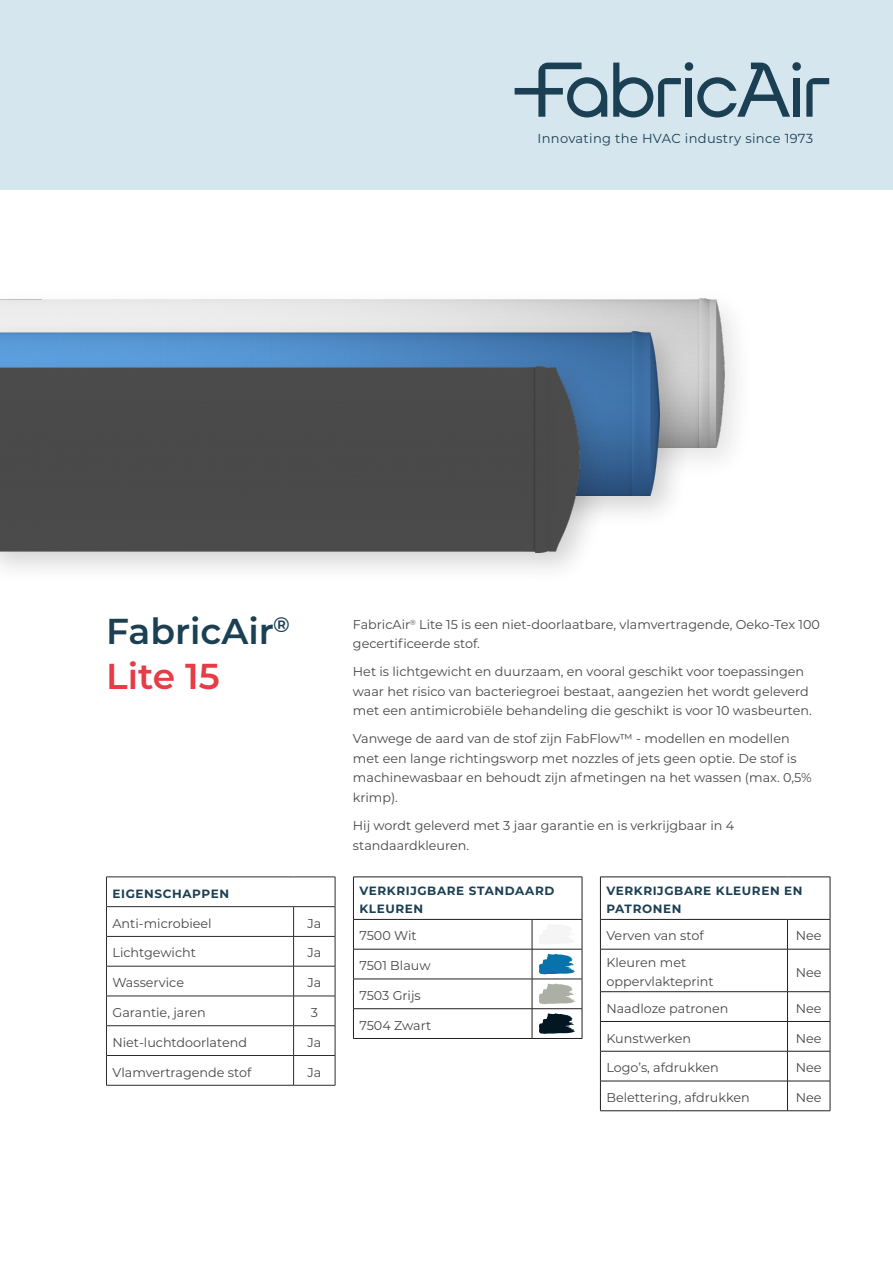
<style>
.page{position:relative;width:893px;height:1263px;background:#fff}
.page>*{position:absolute;margin:0;border:0;box-sizing:border-box;transform-origin:0 0}
.t1{font:600 36px/45px "Montserrat";color:#1c4053}
.t2{font:13.05px "Montserrat";letter-spacing:.025em;color:#1c4053}
.Body{font:12.75px/19.5px "Montserrat";color:#484645}
.TableHeading{font:700 12px/18px "Montserrat";letter-spacing:.05em;color:#1c4053}
.s1{color:#e73b46}
</style>
<div class="page">
<div style="left:0;top:287px;width:757px;height:194px;background:#231f20;opacity:.12"></div>
<img style="left:0;top:299px;width:724px;height:149px">
<div style="left:0;top:320px;width:692px;height:208px;background:#231f20;opacity:.2"></div>
<img style="left:0;top:332px;width:660px;height:163px">
<div style="left:0;top:355px;width:612px;height:230px;background:#231f20;opacity:.2"></div>
<div style="left:0;top:367px;width:579px;height:186px;background:#4a4a4a"></div>
<div style="left:0;top:0;width:893px;height:189px;background:#d5e6ee"></div>
<svg style="left:515px;top:63px;width:92px;height:54px"></svg>
<svg style="left:613px;top:62px;width:216px;height:55px"></svg>
<hr style="left:353px;top:877px;width:179px;height:1px;background:#231f20">
<hr style="left:353px;top:877px;width:1px;height:42px;background:#231f20">
<hr style="left:532px;top:877px;width:50px;height:1px;background:#231f20">
<hr style="left:582px;top:877px;width:1px;height:42px;background:#231f20">
<hr style="left:353px;top:919px;width:179px;height:1px;background:#231f20">
<hr style="left:353px;top:919px;width:1px;height:30px;background:#231f20">
<hr style="left:532px;top:919px;width:50px;height:1px;background:#231f20">
<hr style="left:532px;top:919px;width:1px;height:30px;background:#231f20">
<hr style="left:582px;top:919px;width:1px;height:30px;background:#231f20">
<hr style="left:353px;top:949px;width:179px;height:1px;background:#231f20">
<hr style="left:353px;top:949px;width:1px;height:30px;background:#231f20">
<hr style="left:532px;top:949px;width:50px;height:1px;background:#231f20">
<hr style="left:532px;top:949px;width:1px;height:30px;background:#231f20">
<hr style="left:582px;top:949px;width:1px;height:30px;background:#231f20">
<hr style="left:353px;top:979px;width:179px;height:1px;background:#231f20">
<hr style="left:532px;top:979px;width:50px;height:1px;background:#231f20">
<hr style="left:353px;top:1008px;width:179px;height:1px;background:#231f20">
<svg style="left:353px;top:979px;width:1px;height:59px"></svg>
<hr style="left:532px;top:1008px;width:50px;height:1px;background:#231f20">
<svg style="left:532px;top:979px;width:1px;height:59px"></svg>
<svg style="left:582px;top:979px;width:1px;height:59px"></svg>
<hr style="left:353px;top:1038px;width:179px;height:1px;background:#231f20">
<hr style="left:532px;top:1038px;width:50px;height:1px;background:#231f20">
<svg style="left:539px;top:953px;width:36px;height:21px"></svg>
<svg style="left:539px;top:983px;width:36px;height:21px"></svg>
<svg style="left:539px;top:1013px;width:36px;height:21px"></svg>
<hr style="left:600px;top:877px;width:187px;height:1px;background:#231f20">
<hr style="left:600px;top:877px;width:1px;height:42px;background:#231f20">
<hr style="left:787px;top:877px;width:43px;height:1px;background:#231f20">
<hr style="left:830px;top:877px;width:1px;height:42px;background:#231f20">
<hr style="left:600px;top:919px;width:187px;height:1px;background:#231f20">
<hr style="left:600px;top:919px;width:1px;height:30px;background:#231f20">
<hr style="left:787px;top:919px;width:43px;height:1px;background:#231f20">
<hr style="left:787px;top:919px;width:1px;height:30px;background:#231f20">
<hr style="left:830px;top:919px;width:1px;height:30px;background:#231f20">
<hr style="left:600px;top:949px;width:187px;height:1px;background:#231f20">
<hr style="left:600px;top:949px;width:1px;height:42px;background:#231f20">
<hr style="left:787px;top:949px;width:43px;height:1px;background:#231f20">
<hr style="left:787px;top:949px;width:1px;height:42px;background:#231f20">
<hr style="left:830px;top:949px;width:1px;height:42px;background:#231f20">
<hr style="left:600px;top:991px;width:187px;height:1px;background:#231f20">
<hr style="left:787px;top:991px;width:43px;height:1px;background:#231f20">
<hr style="left:600px;top:1021px;width:187px;height:1px;background:#231f20">
<svg style="left:600px;top:992px;width:1px;height:59px"></svg>
<hr style="left:787px;top:1021px;width:43px;height:1px;background:#231f20">
<svg style="left:787px;top:992px;width:1px;height:59px"></svg>
<svg style="left:830px;top:992px;width:1px;height:59px"></svg>
<hr style="left:600px;top:1051px;width:187px;height:1px;background:#231f20">
<hr style="left:600px;top:1051px;width:1px;height:30px;background:#231f20">
<hr style="left:787px;top:1051px;width:43px;height:1px;background:#231f20">
<hr style="left:787px;top:1051px;width:1px;height:30px;background:#231f20">
<hr style="left:830px;top:1051px;width:1px;height:30px;background:#231f20">
<hr style="left:600px;top:1081px;width:187px;height:1px;background:#231f20">
<svg style="left:600px;top:1081px;width:1px;height:29px"></svg>
<hr style="left:787px;top:1081px;width:43px;height:1px;background:#231f20">
<svg style="left:787px;top:1081px;width:1px;height:29px"></svg>
<svg style="left:830px;top:1081px;width:1px;height:29px"></svg>
<hr style="left:600px;top:1110px;width:187px;height:1px;background:#231f20">
<hr style="left:787px;top:1110px;width:43px;height:1px;background:#231f20">
<hr style="left:106px;top:877px;width:188px;height:1px;background:#2b2c2b">
<hr style="left:294px;top:877px;width:41px;height:1px;background:#2b2c2b">
<hr style="left:106px;top:906px;width:188px;height:1px;background:#2b2c2b">
<svg style="left:106px;top:877px;width:1px;height:59px"></svg>
<hr style="left:294px;top:906px;width:41px;height:1px;background:#2b2c2b">
<svg style="left:293px;top:907px;width:1px;height:29px"></svg>
<svg style="left:335px;top:877px;width:1px;height:59px"></svg>
<hr style="left:106px;top:936px;width:188px;height:1px;background:#2b2c2b">
<hr style="left:106px;top:936px;width:1px;height:30px;background:#2b2c2b">
<hr style="left:294px;top:936px;width:41px;height:1px;background:#2b2c2b">
<hr style="left:293px;top:936px;width:1px;height:30px;background:#2b2c2b">
<hr style="left:335px;top:936px;width:1px;height:30px;background:#2b2c2b">
<hr style="left:106px;top:966px;width:188px;height:1px;background:#2b2c2b">
<hr style="left:106px;top:966px;width:1px;height:30px;background:#2b2c2b">
<hr style="left:294px;top:966px;width:41px;height:1px;background:#2b2c2b">
<hr style="left:293px;top:966px;width:1px;height:30px;background:#2b2c2b">
<hr style="left:335px;top:966px;width:1px;height:30px;background:#2b2c2b">
<hr style="left:106px;top:996px;width:188px;height:1px;background:#2b2c2b">
<hr style="left:294px;top:996px;width:41px;height:1px;background:#2b2c2b">
<hr style="left:106px;top:1025px;width:188px;height:1px;background:#2b2c2b">
<hr style="left:294px;top:1025px;width:41px;height:1px;background:#2b2c2b">
<hr style="left:106px;top:1055px;width:188px;height:1px;background:#2b2c2b">
<svg style="left:106px;top:996px;width:1px;height:89px"></svg>
<hr style="left:294px;top:1055px;width:41px;height:1px;background:#2b2c2b">
<svg style="left:293px;top:996px;width:1px;height:89px"></svg>
<svg style="left:335px;top:996px;width:1px;height:89px"></svg>
<hr style="left:106px;top:1085px;width:188px;height:1px;background:#2b2c2b">
<hr style="left:294px;top:1085px;width:41px;height:1px;background:#2b2c2b">
<p class="t2" style="left:537px;top:129px;width:277px">Innovating the HVAC industry since 1973</p>
<h1 class="t1" style="left:106px;top:607px;width:185px">FabricAir<sup>®<br></sup><span class="s1">Lite 15</span></h1>
<p class="Body" style="left:353px;top:614px;width:469px">FabricAir<sup>®</sup> Lite 15 is een niet-doorlaatbare, vlamvertragende, Oeko-Tex 100 gecertificeerde stof.</p>
<p class="Body" style="left:353px;top:662px;width:460px">Het is lichtgewicht en duurzaam, en vooral geschikt voor toepassingen waar het risico van bacteriegroei bestaat, aangezien het wordt geleverd met een antimicrobiële behandeling die geschikt is voor 10 wasbeurten.</p>
<p class="Body" style="left:353px;top:729px;width:460px">Vanwege de aard van de stof zijn FabFlow™ - modellen en modellen met een lange richtingsworp met nozzles of jets geen optie. De stof is machinewasbaar en behoudt zijn afmetingen na het wassen (max. 0,5% krimp).</p>
<p class="Body" style="left:353px;top:815px;width:383px">Hij wordt geleverd met 3 jaar garantie en is verkrijgbaar in 4 standaardkleuren.</p>
<p class="TableHeading" style="left:359px;top:881px;width:196px">VERKRIJGBARE STANDAARD<br>KLEUREN</p>
<p class="Body" style="left:359px;top:926px;width:59px">7500 Wit</p>
<p class="Body" style="left:359px;top:955px;width:73px">7501 Blauw</p>
<p class="Body" style="left:359px;top:985px;width:63px">7503 Grijs</p>
<p class="Body" style="left:359px;top:1015px;width:73px">7504 Zwart</p>
<p class="TableHeading" style="left:606px;top:881px;width:198px">VERKRIJGBARE KLEUREN EN<br>PATRONEN</p>
<p class="Body" style="left:606px;top:926px;width:99px">Verven van stof</p>
<p class="Body" style="left:796px;top:926px;width:27px">Nee</p>
<p class="Body" style="left:606px;top:952px;width:109px">Kleuren met oppervlakteprint</p>
<p class="Body" style="left:796px;top:962px;width:27px">Nee</p>
<p class="Body" style="left:606px;top:998px;width:124px">Naadloze patronen</p>
<p class="Body" style="left:796px;top:998px;width:27px">Nee</p>
<p class="Body" style="left:606px;top:1028px;width:86px">Kunstwerken</p>
<p class="Body" style="left:796px;top:1028px;width:27px">Nee</p>
<p class="Body" style="left:606px;top:1057px;width:114px">Logo’s, afdrukken</p>
<p class="Body" style="left:796px;top:1057px;width:27px">Nee</p>
<p class="Body" style="left:606px;top:1087px;width:145px">Belettering, afdrukken</p>
<p class="Body" style="left:796px;top:1087px;width:27px">Nee</p>
<p class="TableHeading" style="left:112px;top:884px;width:118px">EIGENSCHAPPEN</p>
<p class="Body" style="left:112px;top:913px;width:101px">Anti-microbieel</p>
<p class="Body" style="left:307px;top:913px;width:15px">Ja</p>
<p class="Body" style="left:112px;top:943px;width:85px">Lichtgewicht</p>
<p class="Body" style="left:307px;top:943px;width:15px">Ja</p>
<p class="Body" style="left:112px;top:972px;width:73px">Wasservice</p>
<p class="Body" style="left:307px;top:972px;width:15px">Ja</p>
<p class="Body" style="left:112px;top:1002px;width:95px">Garantie, jaren</p>
<p class="Body" style="left:311px;top:1002px;width:9px">3</p>
<p class="Body" style="left:112px;top:1032px;width:136px">Niet-luchtdoorlatend</p>
<p class="Body" style="left:307px;top:1032px;width:15px">Ja</p>
<p class="Body" style="left:112px;top:1062px;width:140px">Vlamvertragende stof</p>
<p class="Body" style="left:307px;top:1062px;width:15px">Ja</p>
</div>
